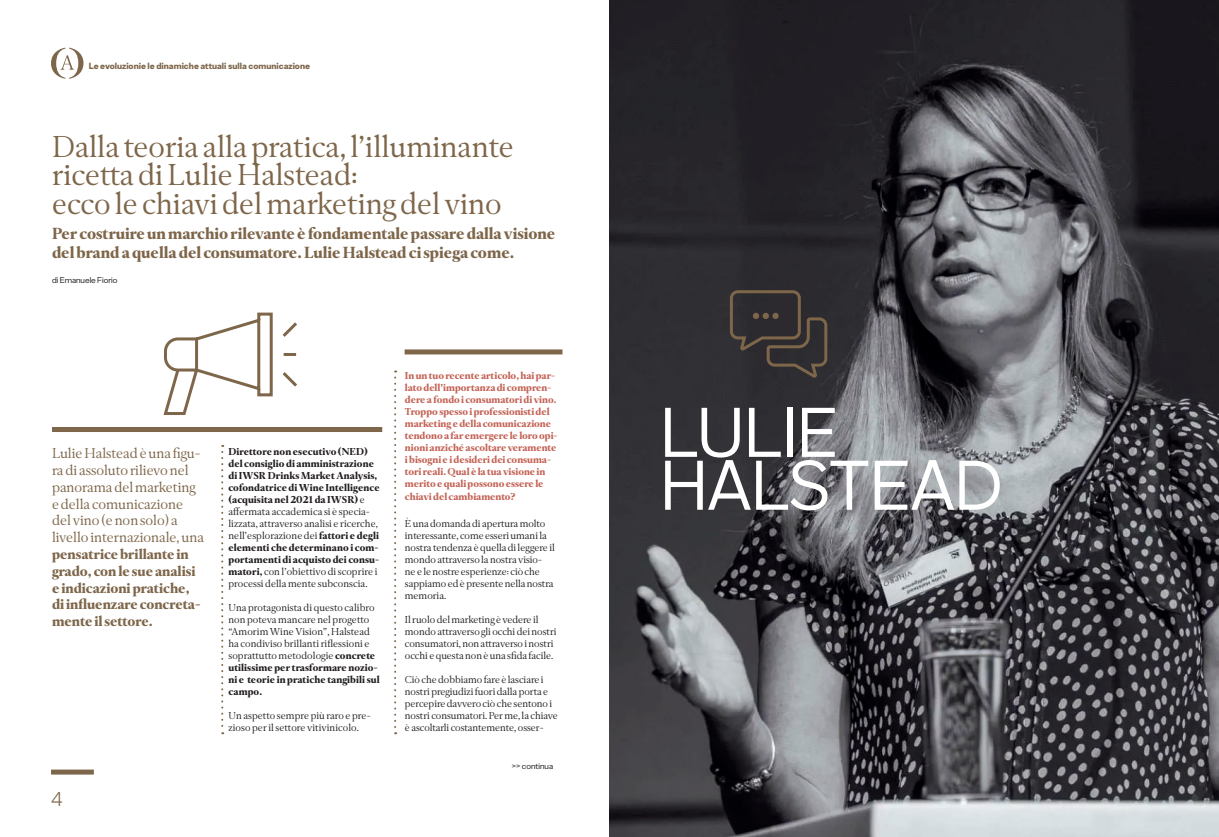
<style>
.page{position:relative;width:1219px;height:837px;background:#fff}
.page>*{position:absolute;margin:0;border:0;box-sizing:border-box;transform-origin:0 0}
.t1{font:70px/52.9px "Amorim Sans";color:#fff}
.t2{font:30px/28.8px "Amorim Serif";color:#7e664a}
.t3{font:300 20px "Amorim Sans";color:#7e664a}
.t4{font:900 16px/19.2px "Amorim Serif";color:#7e664a}
.t5{font:14px/16.8px "Amorim Serif";color:#7e664a}
.t6{font:900 14px/16.8px "Amorim Serif";color:#7e664a}
.t7{font:10px/12px "Amorim Serif";color:#231f20}
.t8{font:900 10px/12px "Amorim Serif";letter-spacing:.01em;color:#231f20}
.t9{font:900 10px/12px "Amorim Serif";color:#c46457}
.t10{font:900 9px "Amorim Sans";color:#7e664a}
.t11{font:8.5px "Amorim Sans";color:#231f20}
.s1{font-weight:400}
.s2{font-weight:900}
</style>
<div class="page">
<img style="left:609px;top:0;width:610px;height:836px">
<div style="left:51px;top:769px;width:43px;height:5px;background:#7e664a"></div>
<div style="left:405px;top:349px;width:157px;height:5px;background:#7e664a"></div>
<div style="left:52px;top:427px;width:330px;height:5px;background:#7e664a"></div>
<svg style="left:51px;top:48px;width:32px;height:31px"></svg>
<svg style="left:221px;top:445px;width:2px;height:289px"></svg>
<svg style="left:394px;top:370px;width:2px;height:364px"></svg>
<svg style="left:728px;top:288px;width:101px;height:91px"></svg>
<svg style="left:163px;top:312px;width:134px;height:103px"></svg>
<p class="t10" style="left:89px;top:61px;width:223px">Le evoluzionie le dinamiche attuali sulla comunicazione</p>
<h2 class="t2" style="left:52px;top:131px;width:463px">Dalla teoria alla pratica, l’illuminante ricetta di Lulie Halstead:<br>ecco le chiavi del marketing del vino</h2>
<h3 class="t4" style="left:52px;top:224px;width:505px">Per costruire un marchio rilevante è fondamentale passare dalla visione del brand a quella del consumatore. Lulie Halstead ci spiega come.</h3>
<p class="t11" style="left:52px;top:274px;width:67px">di Emanuele Fiorio</p>
<h3 class="t5" style="left:52px;top:444px;width:153px">Lulie Halstead è una figu&shy;ra di assoluto rilievo nel panorama del marketing e della comunicazione del vino (e non solo) a livello internazionale, una</h3>
<h3 class="t6" style="left:52px;top:545px;width:150px">pensatrice brillante in grado, con le sue analisi e indicazioni pratiche, di influenzare concreta&shy;mente il settore.</h3>
<h3 class="t3" style="left:51px;top:785px;width:13px">4</h3>
<p class="t8" style="left:228px;top:445px;width:153px">Direttore non esecutivo (NED) del consiglio di amministrazione di IWSR Drinks Market Analysis, cofondatrice di Wine Intelligence (acquisita nel 2021 da IWSR) <span class="s1">e affermata accademica si è specia&shy;lizzata, attraverso analisi e ricerche, nell’esplorazione dei</span> fattori e degli elementi che determinano i com&shy;portamenti di acquisto dei consu&shy;matori, <span class="s1">con l’obiettivo di scoprire i processi della mente subconscia.</span></p>
<p class="t7" style="left:228px;top:601px;width:153px">Una protagonista di questo calibro non poteva mancare nel progetto “Amorim Wine Vision”, Halstead ha condiviso brillanti riflessioni e soprattutto metodologie <span class="s2">concrete utilissime per trasformare nozio&shy;ni e teorie in pratiche tangibili sul campo.</span></p>
<p class="t7" style="left:228px;top:709px;width:144px">Un aspetto sempre più raro e pre&shy;zioso per il settore vitivinicolo.</p>
<p class="t9" style="left:405px;top:369px;width:154px">In un tuo recente articolo, hai par&shy;lato dell’importanza di compren&shy;dere a fondo i consumatori di vino.<br>Troppo spesso i professionisti del marketing e della comunicazione tendono a far emergere le loro opi&shy;nioni anziché ascoltare veramente i bisogni e i desideri dei consuma&shy;tori reali. Qual è la tua visione in merito e quali possono essere le</p>
<p class="t9" style="left:405px;top:491px;width:112px">chiavi del cambiamento?</p>
<p class="t7" style="left:405px;top:517px;width:151px">È una domanda di apertura molto interessante, come esseri umani la nostra tendenza è quella di leggere il mondo attraverso la nostra visio&shy;ne e le nostre esperienze: ciò che sappiamo ed è presente nella nostra memoria.</p>
<p class="t7" style="left:405px;top:613px;width:153px">Il ruolo del marketing è vedere il mondo attraverso gli occhi dei nostri consumatori, non attraverso i nostri occhi e questa non è una sfida facile.</p>
<p class="t7" style="left:405px;top:673px;width:154px">Ciò che dobbiamo fare è lasciare i nostri pregiudizi fuori dalla porta e percepire davvero ciò che sentono i nostri consumatori. Per me, la chiave è ascoltarli costantemente, osser-</p>
<p class="t11" style="left:512px;top:760px;width:43px">&gt;&gt; continua</p>
<h1 class="t1" style="left:660px;top:404px;width:343px">LULIE<br>HALSTEAD</h1>
</div>
